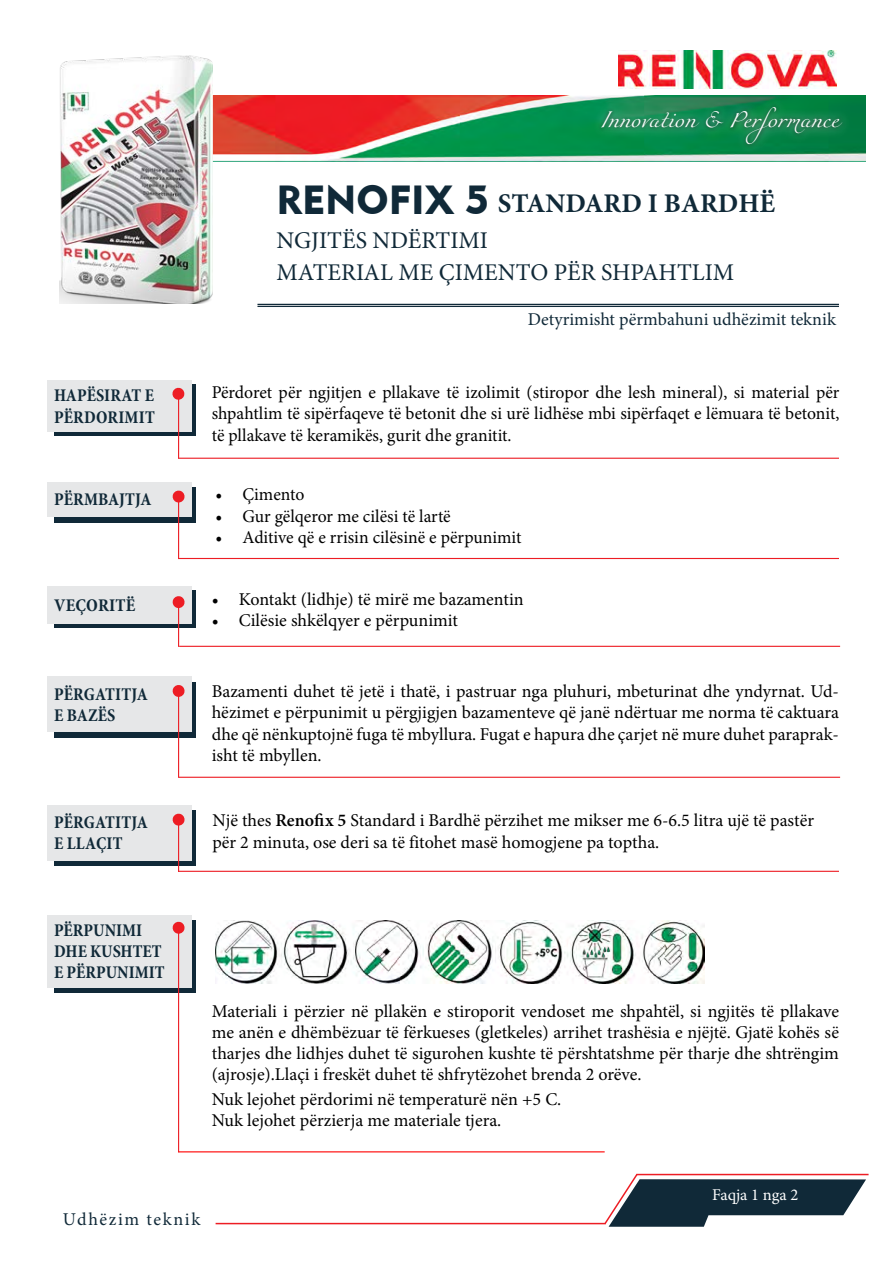
<style>
.page{position:relative;width:893px;height:1263px;background:#fff}
.page>*{position:absolute;margin:0;border:0;box-sizing:border-box;transform-origin:0 0}
.t1{font:40.5px "Geometric 415 BT Black A";color:#102938}
.t2{font:700 27px "Minion Pro";color:#102938}
.t3{font:24px/31.2px "Minion Pro";color:#102938}
.t4{font:18px/21.6px "Minion Pro";color:#000;text-align:justify}
.t5{font:700 condensed 18px/21px "Minion Pro";letter-spacing:.005em;color:#102938}
.t6{font:18px "Minion Pro";letter-spacing:.005em;color:#102938}
.t7{font:18px "Miama Nueva";color:#fff}
.t8{font:18px "Minion Pro";letter-spacing:.09em;color:#102938}
.t9{font:16.5px "Minion Pro";color:#fff}
.s1{font-weight:600}
</style>
<div class="page">
<img style="left:213px;top:95px;width:652px;height:66px">
<hr style="left:636px;top:1174px;width:233px;height:1px;background:#ed1d24">
<svg style="left:603px;top:1173px;width:263px;height:54px"></svg>
<img style="left:618px;top:51px;width:219px;height:37px">
<div style="left:591px;top:97px;width:260px;height:58px;background:#fff;opacity:.9"></div>
<hr style="left:257px;top:304px;width:582px;height:1px;background:#102938">
<hr style="left:257px;top:306px;width:582px;height:1px;background:#102938">
<img style="left:216px;top:920px;width:488px;height:63px">
<div style="left:54px;top:487px;width:142px;height:35px;background:linear-gradient(to right,#102938,#102938)"></div>
<div style="left:47px;top:482px;width:144px;height:34px;background:#e6e7e8"></div>
<svg style="left:172px;top:490px;width:13px;height:13px"></svg>
<hr style="left:178px;top:496px;width:1px;height:63px;background:#ed1d24">
<hr style="left:178px;top:458px;width:661px;height:1px;background:#ed1d24">
<hr style="left:178px;top:558px;width:661px;height:1px;background:#ed1d24">
<div style="left:54px;top:810px;width:142px;height:56px;background:#102938"></div>
<div style="left:47px;top:805px;width:144px;height:56px;background:#e6e7e8"></div>
<svg style="left:172px;top:813px;width:13px;height:13px"></svg>
<hr style="left:178px;top:820px;width:1px;height:52px;background:#ed1d24">
<hr style="left:178px;top:871px;width:661px;height:1px;background:#ed1d24">
<div style="left:54px;top:682px;width:142px;height:56px;background:#102938"></div>
<div style="left:47px;top:676px;width:144px;height:56px;background:#e6e7e8"></div>
<svg style="left:172px;top:685px;width:13px;height:13px"></svg>
<hr style="left:178px;top:692px;width:1px;height:86px;background:#ed1d24">
<hr style="left:179px;top:777px;width:661px;height:1px;background:#ed1d24">
<svg style="left:54px;top:591px;width:142px;height:37px"></svg>
<div style="left:47px;top:586px;width:144px;height:37px;background:#e6e7e8"></div>
<svg style="left:172px;top:596px;width:13px;height:13px"></svg>
<hr style="left:178px;top:605px;width:1px;height:42px;background:#ed1d24">
<hr style="left:179px;top:646px;width:661px;height:1px;background:#ed1d24">
<div style="left:54px;top:920px;width:142px;height:73px;background:#102938"></div>
<div style="left:47px;top:915px;width:144px;height:73px;background:#e6e7e8"></div>
<svg style="left:172px;top:921px;width:13px;height:13px"></svg>
<hr style="left:178px;top:928px;width:1px;height:224px;background:#ed1d24">
<hr style="left:216px;top:1223px;width:389px;height:1px;background:#ed1d24">
<div style="left:54px;top:384px;width:142px;height:52px;background:#102938"></div>
<div style="left:47px;top:380px;width:144px;height:52px;background:#e6e7e8"></div>
<svg style="left:172px;top:387px;width:13px;height:14px"></svg>
<hr style="left:178px;top:394px;width:1px;height:65px;background:#ed1d24">
<hr style="left:179px;top:1151px;width:426px;height:1px;background:#f00">
<img style="left:60px;top:56px;width:153px;height:247px">
<p class="t7" style="left:601px;top:110px;width:240px">Innovation &amp; Performance</p>
<h1 class="t1" style="left:276px;top:174px;width:214px">RENOFIX 5</h1>
<h2 class="t2" style="left:498px;top:185px;width:279px">STANDARD I BARDHË</h2>
<h3 class="t3" style="left:276px;top:225px;width:459px">NGJITËS NDËRTIMI<br>MATERIAL ME ÇIMENTO PËR SHPAHTLIM</h3>
<p class="t6" style="left:528px;top:307px;width:310px">Detyrimisht përmbahuni udhëzimit teknik</p>
<p class="t5" style="left:54px;top:384px;width:102px;line-height:21.6px">HAPËSIRAT E<br>PËRDORIMIT</p>
<p class="t4" style="left:212px;top:381px;width:629px">Përdoret për ngjitjen e pllakave të izolimit (stiropor dhe lesh mineral), si material për shpahtlim të sipërfaqeve të betonit dhe si urë lidhëse mbi sipërfaqet e lëmuara të betonit, të pllakave të keramikës, gurit dhe granitit.</p>
<p class="t5" style="left:54px;top:489px;width:99px">PËRMBAJTJA</p>
<p class="t4" style="left:216px;top:483px;width:90px">• Çimento</p>
<p class="t4" style="left:216px;top:505px;width:237px">• Gur gëlqeror me cilësi të lartë</p>
<p class="t4" style="left:216px;top:527px;width:307px">• Aditive që e rrisin cilësinë e përpunimit</p>
<p class="t5" style="left:54px;top:594px;width:83px">VEÇORITË</p>
<p class="t4" style="left:212px;top:589px;width:313px">• Kontakt (lidhje) të mirë me bazamentin</p>
<p class="t4" style="left:212px;top:610px;width:248px">• Cilësie shkëlqyer e përpunimit</p>
<p class="t5" style="left:54px;top:683px;width:95px">PËRGATITJA<br>E BAZËS</p>
<p class="t4" style="left:212px;top:680px;width:629px">Bazamenti duhet të jetë i thatë, i pastruar nga pluhuri, mbeturinat dhe yndyrnat. Ud&shy;hëzimet e përpunimit u përgjigjen bazamenteve që janë ndërtuar me norma të caktuara dhe që nënkuptojnë fuga të mbyllura. Fugat e hapura dhe çarjet në mure duhet paraprak&shy;isht të mbyllen.</p>
<p class="t5" style="left:54px;top:812px;width:95px">PËRGATITJA<br>E LLAÇIT</p>
<p class="t4" style="left:212px;top:810px;width:603px">Një thes <span class="s1">Renofix 5</span> Standard i Bardhë përzihet me mikser me 6-6.5 litra ujë të pastër për 2 minuta, ose deri sa të fitohet masë homogjene pa toptha.</p>
<p class="t5" style="left:54px;top:920px;width:112px">PËRPUNIMI<br>DHE KUSHTET<br>E PËRPUNIMIT</p>
<p class="t4" style="left:212px;top:1000px;width:629px;line-height:21px">Materiali i përzier në pllakën e stiroporit vendoset me shpahtël, si ngjitës të pllakave me anën e dhëmbëzuar të fërkueses (gletkeles) arrihet trashësia e njëjtë. Gjatë kohës së tharjes dhe lidhjes duhet të sigurohen kushte të përshtatshme për tharje dhe shtrëngim (ajrosje).Llaçi i freskët duhet të shfrytëzohet brenda 2 orëve.</p>
<p class="t4" style="left:212px;top:1089px;width:351px;line-height:21px">Nuk lejohet përdorimi në temperaturë nën +5 C.<br>Nuk lejohet përzierja me materiale tjera.</p>
<p class="t8" style="left:63px;top:1207px;width:139px">Udhëzim teknik</p>
<p class="t9" style="left:712px;top:1184px;width:88px">Faqja 1 nga 2</p>
</div>
